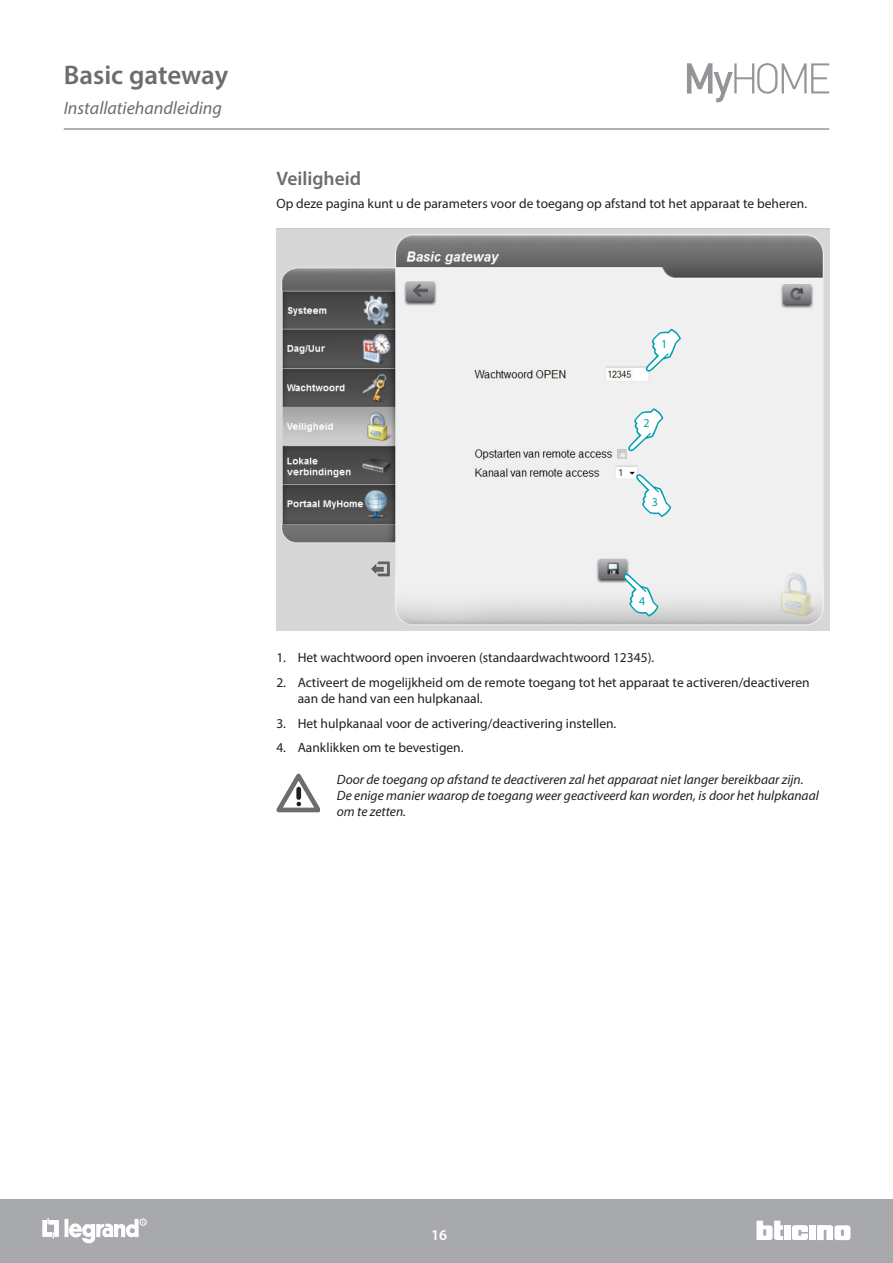
<style>
.page{position:relative;width:893px;height:1263px;background:#fff}
.page>*{position:absolute;margin:0;border:0;box-sizing:border-box;transform-origin:0 0}
.t1{font:600 27px "Myriad Pro";color:#6c6d70}
.t2{font:600 19.5px "Myriad Pro";color:#6c6d70}
.t3{font:italic 18px "Myriad Pro";color:#6c6d70}
.t4{font:600 15px "Myriad Pro";color:#fff}
.t5{font:13.5px/16.2px "Myriad Pro";color:#231f20}
.t6{font:italic 13.5px/16.2px "Myriad Pro";color:#231f20}
.t7{font:12px "Myriad Pro";color:#00a0b0}
</style>
<div class="page">
<hr style="left:64px;top:128px;width:765px;height:2px;background:#939598">
<div style="left:0;top:1199px;width:893px;height:64px;background:#a8a9ad"></div>
<div style="left:784px;top:1225px;width:7px;height:15px;background:#fff"></div>
<div style="left:809px;top:1225px;width:7px;height:15px;background:#fff"></div>
<svg style="left:817px;top:1225px;width:33px;height:15px"></svg>
<svg style="left:756px;top:1220px;width:27px;height:20px"></svg>
<svg style="left:792px;top:1225px;width:16px;height:15px"></svg>
<hr style="left:65px;top:1219px;width:3px;height:18px;background:#fff">
<svg style="left:43px;top:1218px;width:16px;height:20px"></svg>
<svg style="left:68px;top:1219px;width:78px;height:25px"></svg>
<svg style="left:687px;top:63px;width:142px;height:39px"></svg>
<img style="left:276px;top:229px;width:553px;height:402px">
<svg style="left:636px;top:474px;width:35px;height:43px"></svg>
<svg style="left:628px;top:408px;width:35px;height:43px"></svg>
<svg style="left:646px;top:329px;width:35px;height:43px"></svg>
<svg style="left:623px;top:574px;width:35px;height:43px"></svg>
<svg style="left:276px;top:774px;width:44px;height:38px"></svg>
<h1 class="t1" style="left:64px;top:58px;width:166px">Basic gateway</h1>
<h3 class="t3" style="left:64px;top:97px;width:160px">Installatiehandleiding</h3>
<h2 class="t2" style="left:276px;top:166px;width:86px">Veiligheid</h2>
<p class="t5" style="left:276px;top:195px;width:532px">Op deze pagina kunt u de parameters voor de toegang op afstand tot het apparaat te beheren.</p>
<p class="t7" style="left:661px;top:336px;width:8px">1</p>
<p class="t7" style="left:643px;top:416px;width:8px">2</p>
<p class="t7" style="left:652px;top:494px;width:8px">3</p>
<p class="t7" style="left:639px;top:594px;width:8px">4</p>
<p class="t5" style="left:276px;top:649px;width:379px">1. Het wachtwoord open invoeren (standaardwachtwoord 12345).</p>
<p class="t5" style="left:298px;top:674px;width:513px;text-indent:-21px">2. Activeert de mogelijkheid om de remote toegang tot het apparaat te activeren/deactiveren aan de hand van een hulpkanaal.</p>
<p class="t5" style="left:276px;top:715px;width:342px">3. Het hulpkanaal voor de activering/deactivering instellen.</p>
<p class="t5" style="left:276px;top:739px;width:189px">4. Aanklikken om te bevestigen.</p>
<p class="t6" style="left:337px;top:771px;width:484px">Door de toegang op afstand te deactiveren zal het apparaat niet langer bereikbaar zijn.<br>De enige manier waarop de toegang weer geactiveerd kan worden, is door het hulpkanaal om te zetten.</p>
<p class="t4" style="left:431px;top:1225px;width:18px">16</p>
</div>
